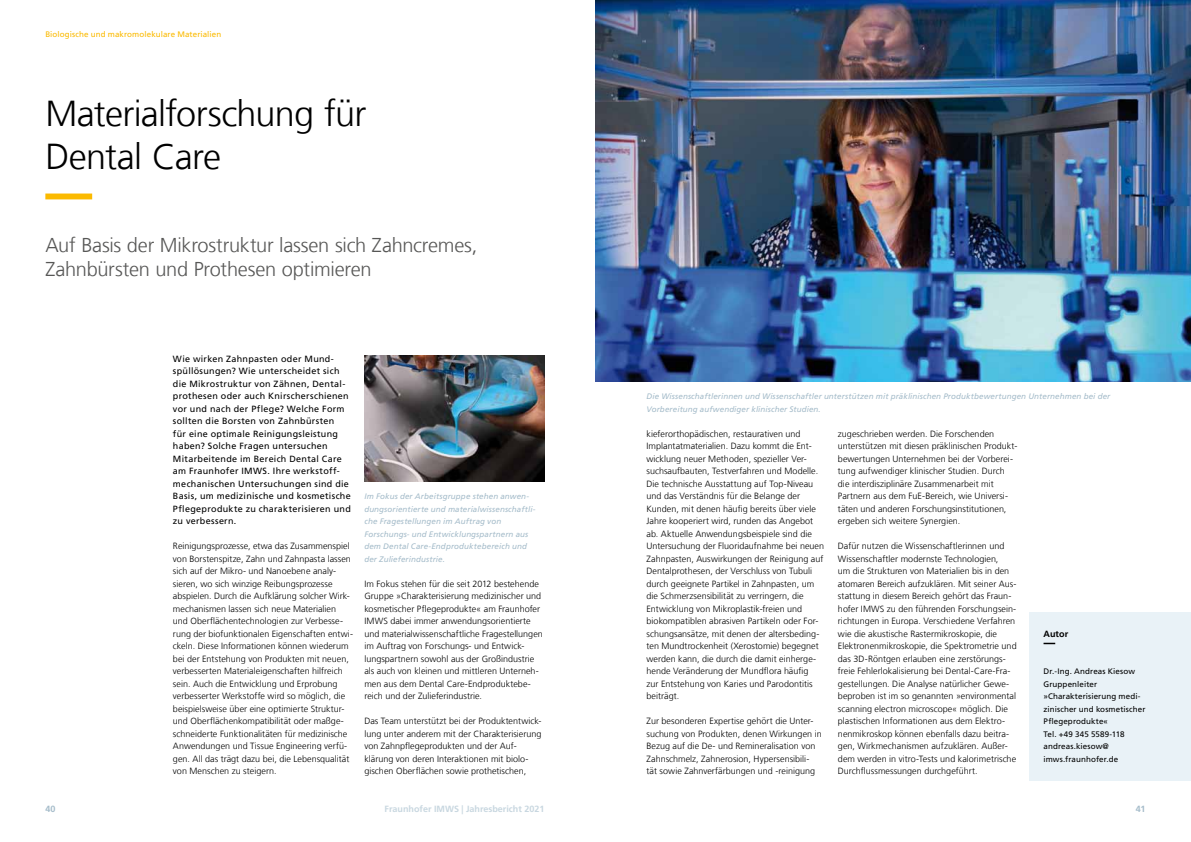
<style>
.page{position:relative;width:1191px;height:842px;background:#fff}
.page>*{position:absolute;margin:0;border:0;box-sizing:border-box;transform-origin:0 0}
.t1{font:300 36px/43.2px "Frutiger LT Com";letter-spacing:-.02em;color:#000}
.t2{font:300 20px/24px "Frutiger LT Com";letter-spacing:-.015em;color:#575756}
.t3{font:300 9px/12.5px "Frutiger LT Com";letter-spacing:.005em;color:#000}
.t4{font:9px/12.5px "Frutiger LT Com";letter-spacing:.03em;color:#000}
.t5{font:700 9px "Frutiger LT Com";color:#c8d7e0}
.t6{font:700 9px "Frutiger LT Com";letter-spacing:.005em;color:#000}
.t7{font:700 9px "Frutiger LT Com";color:#a5bcca}
.t8{font:italic 8px/12.5px "Frutiger LT Com";letter-spacing:.015em;color:#a5bcca}
.t9{font:8px/12.5px "Frutiger LT Com";letter-spacing:.01em;color:#000}
.t10{font:8px "Frutiger LT Com";letter-spacing:.01em;color:#fbba00}
</style>
<div class="page">
<img style="left:595px;top:0;width:596px;height:381px">
<svg style="left:45px;top:194px;width:48px;height:5px"></svg>
<div style="left:1029px;top:612px;width:162px;height:168px;background:#e9f2f7"></div>
<svg style="left:1043px;top:643px;width:13px;height:1px"></svg>
<img style="left:364px;top:356px;width:180px;height:126px">
<p class="t10" style="left:45px;top:29px;width:177px">Biologische und makromolekulare Materialien</p>
<h1 class="t1" style="left:45px;top:92px;width:322px">Materialforschung für<br>Dental Care</h1>
<h2 class="t2" style="left:45px;top:233px;width:433px">Auf Basis der Mikrostruktur lassen sich Zahncremes,<br>Zahnbürsten und Prothesen optimieren</h2>
<p class="t4" style="left:173px;top:352px;width:179px">Wie wirken Zahnpasten oder Mund&shy;spüllösungen? Wie unterscheidet sich die Mikrostruktur von Zähnen, Dental&shy;prothesen oder auch Knirscherschienen vor und nach der Pflege? Welche Form sollten die Borsten von Zahnbürsten<br>für eine optimale Reinigungsleistung haben? Solche Fragen untersuchen Mitarbeitende im Bereich Dental Care am Fraunhofer IMWS. Ihre werkstoff&shy;mechanischen Untersuchungen sind die Basis, um medizinische und kosmetische Pflegeprodukte zu charakterisieren und zu verbessern.</p>
<p class="t3" style="left:173px;top:540px;width:181px">Reinigungsprozesse, etwa das Zusammenspiel von Borstenspitze, Zahn und Zahnpasta lassen sich auf der Mikro- und Nanoebene analy&shy;sieren, wo sich winzige Reibungsprozesse abspielen. Durch die Aufklärung solcher Wirk&shy;mechanismen lassen sich neue Materialien und Oberflächentechnologien zur Verbesse&shy;rung der biofunktionalen Eigenschaften entwi&shy;ckeln. Diese Informationen können wiederum bei der Entstehung von Produkten mit neuen, verbesserten Materialeigenschaften hilfreich sein. Auch die Entwicklung und Erprobung verbesserter Werkstoffe wird so möglich, die beispielsweise über eine optimierte Struktur&shy;und Oberflächenkompatibilität oder maßge&shy;schneiderte Funktionalitäten für medizinische Anwendungen und Tissue Engineering verfü&shy;gen. All das trägt dazu bei, die Lebensqualität von Menschen zu steigern.</p>
<p class="t8" style="left:364px;top:490px;width:173px">Im Fokus der Arbeitsgruppe stehen anwen&shy;dungsorientierte und materialwissenschaftli&shy;che Fragestellungen im Auftrag von Forschungs- und Entwicklungspartnern aus dem Dental Care-Endproduktebereich und der Zulieferindustrie.</p>
<p class="t3" style="left:364px;top:577px;width:180px">Im Fokus stehen für die seit 2012 bestehende Gruppe »Charakterisierung medizinischer und kosmetischer Pflegeprodukte« am Fraunhofer IMWS dabei immer anwendungsorientierte und materialwissenschaftliche Fragestellungen im Auftrag von Forschungs- und Entwick&shy;lungspartnern sowohl aus der Großindustrie als auch von kleinen und mittleren Unterneh&shy;men aus dem Dental Care-Endproduktebe&shy;reich und der Zulieferindustrie.</p>
<p class="t3" style="left:364px;top:715px;width:179px">Das Team unterstützt bei der Produktentwick&shy;lung unter anderem mit der Charakterisierung von Zahnpflegeprodukten und der Auf&shy;klärung von deren Interaktionen mit biolo&shy;gischen Oberflächen sowie prothetischen,</p>
<p class="t8" style="left:646px;top:390px;width:465px">Die Wissenschaftlerinnen und Wissenschaftler unterstützen mit präklinischen Produktbewertungen Unternehmen bei der<br>Vorbereitung aufwendiger klinischer Studien.</p>
<p class="t3" style="left:646px;top:427px;width:179px">kieferorthopädischen, restaurativen und Implantatmaterialien. Dazu kommt die Ent&shy;wicklung neuer Methoden, spezieller Ver&shy;suchsaufbauten, Testverfahren und Modelle.<br>Die technische Ausstattung auf Top-Niveau und das Verständnis für die Belange der Kunden, mit denen häufig bereits über viele Jahre kooperiert wird, runden das Angebot ab. Aktuelle Anwendungsbeispiele sind die Untersuchung der Fluoridaufnahme bei neuen Zahnpasten, Auswirkungen der Reinigung auf Dentalprothesen, der Verschluss von Tubuli durch geeignete Partikel in Zahnpasten, um die Schmerzsensibilität zu verringern, die Entwicklung von Mikroplastik-freien und biokompatiblen abrasiven Partikeln oder For&shy;schungsansätze, mit denen der altersbeding&shy;ten Mundtrockenheit (Xerostomie) begegnet werden kann, die durch die damit einherge&shy;hende Veränderung der Mundflora häufig<br>zur Entstehung von Karies und Parodontitis beiträgt.</p>
<p class="t3" style="left:646px;top:715px;width:177px">Zur besonderen Expertise gehört die Unter&shy;suchung von Produkten, denen Wirkungen in Bezug auf die De- und Remineralisation von Zahnschmelz, Zahnerosion, Hypersensibili&shy;tät sowie Zahnverfärbungen und -reinigung</p>
<p class="t3" style="left:838px;top:427px;width:181px">zugeschrieben werden. Die Forschenden unterstützen mit diesen präklinischen Produkt&shy;bewertungen Unternehmen bei der Vorberei&shy;tung aufwendiger klinischer Studien. Durch die interdisziplinäre Zusammenarbeit mit Partnern aus dem FuE-Bereich, wie Universi&shy;täten und anderen Forschungsinstitutionen, ergeben sich weitere Synergien.</p>
<p class="t3" style="left:838px;top:540px;width:180px">Dafür nutzen die Wissenschaftlerinnen und Wissenschaftler modernste Technologien,<br>um die Strukturen von Materialien bis in den atomaren Bereich aufzuklären. Mit seiner Aus&shy;stattung in diesem Bereich gehört das Fraun&shy;hofer IMWS zu den führenden Forschungsein&shy;richtungen in Europa. Verschiedene Verfahren wie die akustische Rastermikroskopie, die Elektronenmikroskopie, die Spektrometrie und das 3D-Röntgen erlauben eine zerstörungs&shy;freie Fehlerlokalisierung bei Dental-Care-Fra&shy;gestellungen. Die Analyse natürlicher Gewe&shy;beproben ist im so genannten »environmental scanning electron microscope« möglich. Die plastischen Informationen aus dem Elektro&shy;nenmikroskop können ebenfalls dazu beitra&shy;gen, Wirkmechanismen aufzuklären. Außer&shy;dem werden in vitro-Tests und kalorimetrische Durchflussmessungen durchgeführt.</p>
<p class="t6" style="left:1043px;top:628px;width:26px">Autor</p>
<p class="t9" style="left:1043px;top:665px;width:103px">Dr.-Ing. Andreas Kiesow<br>Gruppenleiter »Charakterisierung medi&shy;zinischer und kosmetischer<br>Pflegeprodukte«<br>Tel. +49 345 5589-118 andreas.kiesow@ imws.fraunhofer.de</p>
<p class="t7" style="left:45px;top:803px;width:12px">40</p>
<p class="t5" style="left:384px;top:803px;width:161px">Fraunhofer IMWS | Jahresbericht 2021</p>
<p class="t7" style="left:1135px;top:803px;width:11px">41</p>
</div>
